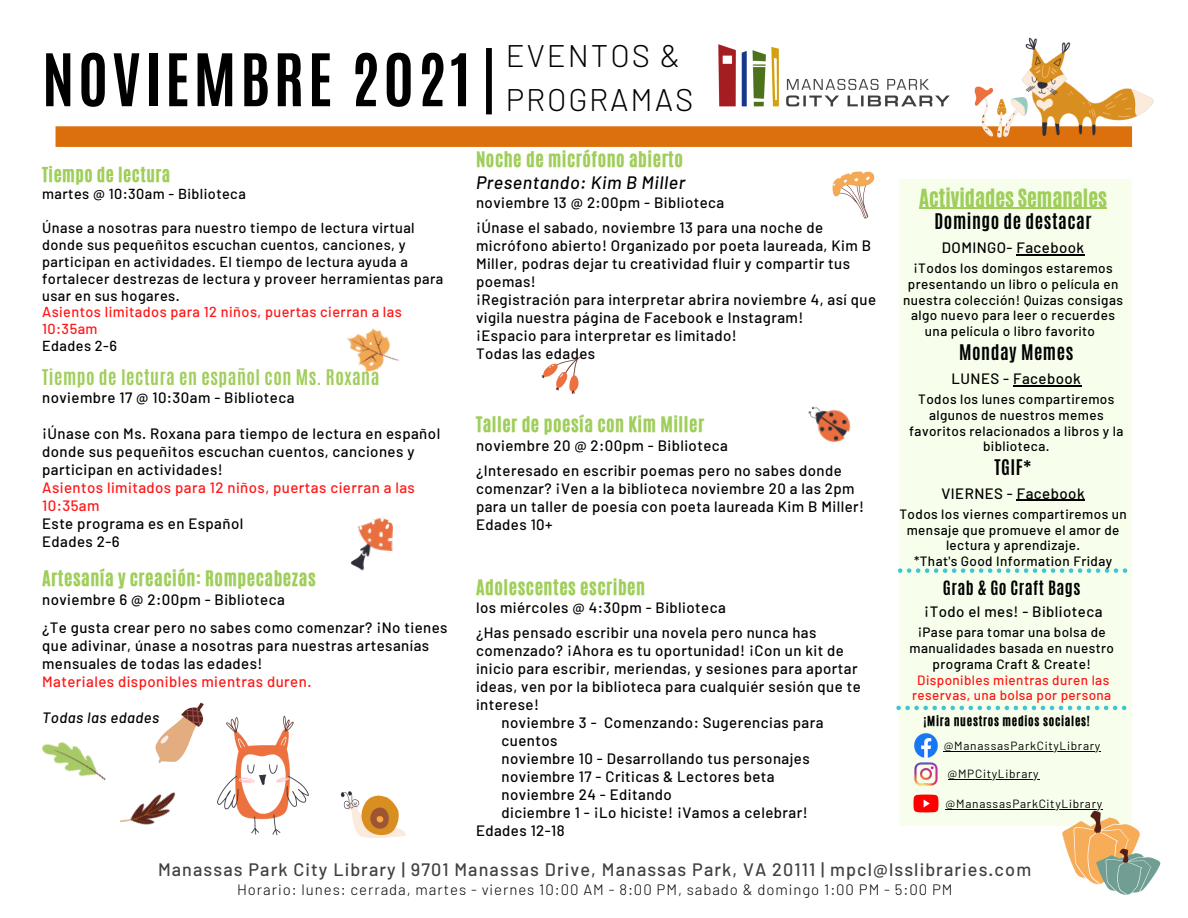
<style>
.page{position:relative;width:1188px;height:918px;background:#fff}
.page>*{position:absolute;margin:0;border:0;box-sizing:border-box;transform-origin:0 0}
.t1{font:700 61.65px "Antonio";letter-spacing:.06em;color:#000}
.t2{font:300 31.2px/43.5px "Barlow";letter-spacing:.06em;color:#000}
.t3{font:21px "CA Generated";color:#9fce5a}
.t4{font:18px "CA Generated";letter-spacing:.03em;color:#9fce5a}
.t5{font:500 18px "Barlow";letter-spacing:.06em;color:#414143}
.t6{font:700 18px "Antonio";letter-spacing:.03em;color:#9fce5a}
.t7{font:700 18px "Antonio";letter-spacing:.03em;color:#000}
.t8{font:italic 500 18px "Barlow";letter-spacing:.03em;color:#000}
.t9{font:17.4px "CA Generated";letter-spacing:.03em;color:#9fce5a}
.t10{font:700 16.5px "Antonio";letter-spacing:.03em;color:#000}
.t11{font:500 15px/18px "Barlow";letter-spacing:.03em;color:#000}
.t12{font:500 15px/18px "Barlow";letter-spacing:.03em;color:#ff1616}
.t13{font:300 15px "Barlow";letter-spacing:.06em;color:#000}
.t14{font:italic 500 15px "Barlow";letter-spacing:.03em;color:#000}
.t15{font:500 14.55px/16.8px "Barlow";letter-spacing:.03em;color:#000}
.t16{font:500 14.55px/16.8px "Barlow";letter-spacing:.03em;color:#ff1616}
.t17{font:500 13.5px/15.8px "Barlow";letter-spacing:.03em;color:#000;text-align:center}
.t18{font:500 13.5px/15.8px "Barlow";letter-spacing:.03em;color:#ff1616;text-align:center}
.t19{font:11.85px "Barlow";letter-spacing:.06em;color:#000}
.t20{font:11.7px "CA Generated";letter-spacing:.065em;color:#000}
</style>
<div class="page">
<svg style="left:56px;top:126px;width:902px;height:21px;background:#db7211"></svg>
<div style="left:899px;top:179px;width:233px;height:647px;background:#f7ffec"></div>
<svg style="left:486px;top:48px;width:6px;height:66px"></svg>
<img style="left:1025px;top:37px;width:129px;height:110px">
<img style="left:958px;top:70px;width:79px;height:77px">
<img style="left:1062px;top:810px;width:78px;height:73px">
<img style="left:1093px;top:845px;width:68px;height:50px">
<img style="left:41px;top:742px;width:65px;height:39px">
<img style="left:119px;top:792px;width:57px;height:33px">
<img style="left:155px;top:702px;width:49px;height:62px">
<img style="left:808px;top:406px;width:43px;height:37px">
<img style="left:832px;top:171px;width:43px;height:48px">
<img style="left:350px;top:516px;width:43px;height:55px">
<img style="left:347px;top:328px;width:52px;height:45px">
<img style="left:217px;top:715px;width:92px;height:120px">
<img style="left:541px;top:355px;width:42px;height:39px">
<img style="left:340px;top:791px;width:66px;height:47px">
<hr style="left:944px;top:751px;width:157px;height:1px;background:#000">
<img style="left:914px;top:734px;width:24px;height:23px">
<hr style="left:946px;top:809px;width:157px;height:1px;background:#000">
<img style="left:913px;top:794px;width:26px;height:19px">
<svg style="left:896px;top:706px;width:230px;height:4px"></svg>
<hr style="left:948px;top:779px;width:91px;height:1px;background:#000">
<img style="left:914px;top:757px;width:24px;height:29px">
<svg style="left:898px;top:568px;width:229px;height:5px"></svg>
<img style="left:718px;top:44px;width:232px;height:63px">
<hr style="left:919px;top:208px;width:188px;height:1px;background:#9fce5a">
<hr style="left:1016px;top:254px;width:69px;height:1px;background:#000">
<hr style="left:1017px;top:500px;width:68px;height:1px;background:#000">
<hr style="left:1013px;top:385px;width:68px;height:1px;background:#000">
<p class="t1" style="left:42px;top:36px;width:430px">NOVIEMBRE 2021</p>
<p class="t2" style="left:506px;top:33px;width:189px">EVENTOS &amp;<br>PROGRAMAS</p>
<p class="t4" style="left:476px;top:146px;width:209px">Noche de micrófono abierto</p>
<p class="t8" style="left:476px;top:171px;width:211px">Presentando: Kim B Miller</p>
<p class="t11" style="left:476px;top:193px;width:250px">noviembre 13 @ 2:00pm - Biblioteca</p>
<p class="t11" style="left:476px;top:218px;width:397px">¡Únase el sabado, noviembre 13 para una noche de micrófono abierto! Organizado por poeta laureada, Kim B Miller, podras dejar tu creatividad fluir y compartir tus poemas!</p>
<p class="t11" style="left:476px;top:290px;width:402px">¡Registración para interpretar abrira noviembre 4, así que vigila nuestra página de Facebook e Instagram!</p>
<p class="t11" style="left:476px;top:326px;width:262px">¡Espacio para interpretar es limitado!</p>
<p class="t11" style="left:476px;top:344px;width:121px">Todas las edades</p>
<p class="t9" style="left:42px;top:163px;width:130px">Tiempo de lectura</p>
<p class="t15" style="left:42px;top:185px;width:205px">martes @ 10:30am - Biblioteca</p>
<p class="t15" style="left:42px;top:219px;width:403px">Únase a nosotras para nuestro tiempo de lectura virtual donde sus pequeñitos escuchan cuentos, canciones, y participan en actividades. El tiempo de lectura ayuda a fortalecer destrezas de lectura y proveer herramientas para usar en sus hogares.</p>
<p class="t16" style="left:42px;top:303px;width:361px">Asientos limitados para 12 niños, puertas cierran a las<br>10:35am</p>
<p class="t15" style="left:42px;top:337px;width:76px">Edades 2-6</p>
<p class="t3" style="left:919px;top:183px;width:189px">Actividades Semanales</p>
<p class="t7" style="left:935px;top:209px;width:158px">Domingo de destacar</p>
<p class="t11" style="left:942px;top:238px;width:144px">DOMINGO- Facebook</p>
<p class="t17" style="left:903px;top:260px;width:221px">¡Todos los domingos estaremos presentando un libro o película en nuestra colección! Quizas consigas algo nuevo para leer o recuerdes una película o libro favorito</p>
<p class="t7" style="left:959px;top:340px;width:116px">Monday Memes</p>
<p class="t11" style="left:952px;top:369px;width:131px">LUNES - Facebook</p>
<p class="t17" style="left:909px;top:391px;width:216px">Todos los lunes compartiremos algunos de nuestros memes favoritos relacionados a libros y la biblioteca.</p>
<p class="t6" style="left:42px;top:364px;width:339px">Tiempo de lectura en español con Ms. Roxana</p>
<p class="t11" style="left:42px;top:388px;width:254px">noviembre 17 @ 10:30am - Biblioteca</p>
<p class="t11" style="left:42px;top:424px;width:400px">¡Únase con Ms. Roxana para tiempo de lectura en español donde sus pequeñitos escuchan cuentos, canciones y participan en actividades!</p>
<p class="t12" style="left:42px;top:478px;width:374px">Asientos limitados para 12 niños, puertas cierran a las<br>10:35am</p>
<p class="t11" style="left:42px;top:514px;width:203px">Este programa es en Español</p>
<p class="t11" style="left:42px;top:532px;width:79px">Edades 2-6</p>
<p class="t4" style="left:476px;top:412px;width:230px">Taller de poesía con Kim Miller</p>
<p class="t11" style="left:476px;top:436px;width:254px">noviembre 20 @ 2:00pm - Biblioteca</p>
<p class="t11" style="left:476px;top:461px;width:390px">¿Interesado en escribir poemas pero no sabes donde comenzar? ¡Ven a la biblioteca noviembre 20 a las 2pm para un taller de poesía con poeta laureada Kim B Miller!</p>
<p class="t11" style="left:476px;top:515px;width:78px">Edades 10+</p>
<p class="t7" style="left:994px;top:455px;width:39px">TGIF*</p>
<p class="t11" style="left:941px;top:484px;width:145px">VIERNES - Facebook</p>
<p class="t17" style="left:899px;top:506px;width:229px">Todos los viernes compartiremos un mensaje que promueve el amor de lectura y aprendizaje.</p>
<p class="t17" style="left:914px;top:553px;width:200px">*That's Good Information Friday</p>
<p class="t4" style="left:42px;top:565px;width:275px">Artesanía y creación: Rompecabezas</p>
<p class="t11" style="left:42px;top:590px;width:244px">noviembre 6 @ 2:00pm - Biblioteca</p>
<p class="t11" style="left:42px;top:618px;width:407px">¿Te gusta crear pero no sabes como comenzar? ¡No tienes que adivinar, únase a nosotras para nuestras artesanías mensuales de todas las edades!</p>
<p class="t12" style="left:42px;top:672px;width:271px">Materiales disponibles mientras duren.</p>
<p class="t14" style="left:42px;top:708px;width:119px">Todas las edades</p>
<p class="t4" style="left:476px;top:574px;width:171px">Adolescentes escriben</p>
<p class="t11" style="left:476px;top:598px;width:251px">los miércoles @ 4:30pm - Biblioteca</p>
<p class="t11" style="left:476px;top:623px;width:386px">¿Has pensado escribir una novela pero nunca has comenzado? ¡Ahora es tu oportunidad! ¡Con un kit de inicio para escribir, meriendas, y sesiones para aportar ideas, ven por la biblioteca para cualquiér sesión que te interese!</p>
<p class="t11" style="left:502px;top:713px;width:324px">noviembre 3 - Comenzando: Sugerencias para cuentos</p>
<p class="t11" style="left:502px;top:749px;width:310px">noviembre 10 - Desarrollando tus personajes</p>
<p class="t11" style="left:502px;top:767px;width:275px">noviembre 17 - Criticas &amp; Lectores beta</p>
<p class="t11" style="left:502px;top:785px;width:172px">noviembre 24 - Editando</p>
<p class="t11" style="left:502px;top:803px;width:308px">diciembre 1 - ¡Lo hiciste! ¡Vamos a celebrar!</p>
<p class="t11" style="left:476px;top:821px;width:90px">Edades 12-18</p>
<p class="t5" style="left:158px;top:858px;width:875px">Manassas Park City Library | 9701 Manassas Drive, Manassas Park, VA 20111 | mpcl@lsslibraries.com</p>
<p class="t13" style="left:237px;top:880px;width:717px">Horario: lunes: cerrada, martes - viernes 10:00 AM - 8:00 PM, sabado &amp; domingo 1:00 PM - 5:00 PM</p>
<p class="t10" style="left:943px;top:576px;width:139px">Grab &amp; Go Craft Bags</p>
<p class="t11" style="left:924px;top:602px;width:180px">¡Todo el mes! - Biblioteca</p>
<p class="t17" style="left:909px;top:624px;width:206px">¡Pase para tomar una bolsa de manualidades basada en nuestro programa Craft &amp; Create!</p>
<p class="t18" style="left:912px;top:671px;width:201px">Disponibles mientras duren las reservas, una bolsa por persona</p>
<p class="t20" style="left:924px;top:713px;width:168px">¡Mira nuestros medios sociales!</p>
<p class="t19" style="left:944px;top:739px;width:158px">@ManassasParkCityLibrary</p>
<p class="t19" style="left:948px;top:767px;width:93px">@MPCityLibrary</p>
<p class="t19" style="left:946px;top:796px;width:158px">@ManassasParkCityLibrary</p>
</div>
